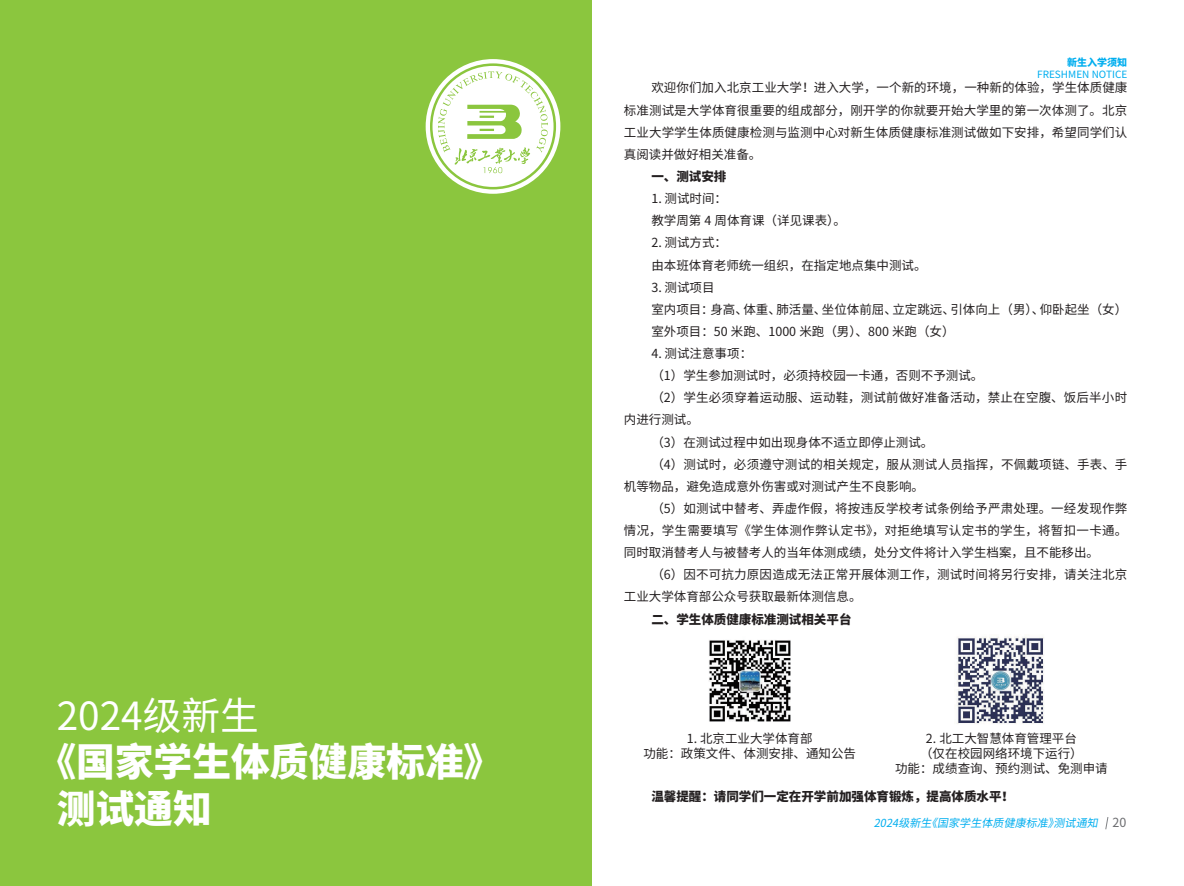
<style>
.page{position:relative;width:1184px;height:886px;background:#fff}
.page>*{position:absolute;margin:0;border:0;box-sizing:border-box;transform-origin:0 0}
.t1{font:900 38.75px/46.5px "Noto Sans CJ Ksc";color:#fff}
.t2{font:38.75px "Noto Sans CJ Ksc";color:#fff}
.t3{font:12.5px/22.1px "Noto Sans CJ Ksc";color:#231f20}
.t4{font:12.5px "Noto Sans CJ Ksc";letter-spacing:.02em;color:#231f20}
.t5{font:900 12.5px "Noto Sans CJ Ksc";color:#231f20}
.t6{font:12.5px "Noto Sans CJ Ksc";letter-spacing:.025em;color:#231f20}
.t7{font:italic 11.12px "Noto Sans CJ Ksc";color:#00aeef}
.t8{font:10px "Noto Sans CJ Ksc";color:#00aeef}
.t9{font:900 10px "Noto Sans CJ Ksc";color:#00aeef}
.s1{font-style:normal;font-size:12.5px;color:#6c6d70}
</style>
<div class="page">
<div style="left:0;top:0;width:592px;height:886px;background:#8bc63e"></div>
<svg style="left:425px;top:59px;width:135px;height:135px"></svg>
<img style="left:709px;top:640px;width:82px;height:82px">
<img style="left:956px;top:636px;width:88px;height:88px">
<svg style="left:1105px;top:817px;width:3px;height:13px"></svg>
<p class="t9" style="left:1067px;top:56px;width:61px">新生入学须知</p>
<p class="t8" style="left:1037px;top:68px;width:92px">FRESHMEN NOTICE</p>
<p class="t3" style="left:624px;top:77px;width:505px;text-align:justify;text-indent:28px">欢迎你们加入北京工业大学！进入大学，一个新的环境，一种新的体验，学生体质健康标准测试是大学体育很重要的组成部分，刚开学的你就要开始大学里的第一次体测了。北京工业大学学生体质健康检测与监测中心对新生体质健康标准测试做如下安排，希望同学们认真阅读并做好相关准备。</p>
<p class="t5" style="left:651px;top:169px;width:76px">一、测试安排</p>
<p class="t3" style="left:651px;top:188px;width:196px">1. 测试时间：<br>教学周第 4 周体育课（详见课表）。</p>
<p class="t3" style="left:651px;top:232px;width:276px">2. 测试方式：<br>由本班体育老师统一组织，在指定地点集中测试。</p>
<p class="t3" style="left:651px;top:276px;width:477px">3. 测试项目<br>室内项目 ：身高、体重、肺活量、坐位体前屈、立定跳远、引体向上（男）、仰卧起坐（女）室外项目：50 米跑、1000 米跑（男）、800 米跑（女）</p>
<p class="t3" style="left:651px;top:343px;width:102px">4. 测试注意事项：</p>
<p class="t3" style="left:651px;top:365px;width:333px">（1）学生参加测试时，必须持校园一卡通，否则不予测试。</p>
<p class="t4" style="left:651px;top:391px;width:477px">（2）学生必须穿着运动服、运动鞋，测试前做好准备活动，禁止在空腹、饭后半小时</p>
<p class="t3" style="left:624px;top:409px;width:76px">内进行测试。</p>
<p class="t3" style="left:651px;top:431px;width:283px">（3）在测试过程中如出现身体不适立即停止测试。</p>
<p class="t4" style="left:651px;top:457px;width:477px">（4）测试时，必须遵守测试的相关规定，服从测试人员指挥，不佩戴项链、手表、手</p>
<p class="t3" style="left:624px;top:475px;width:301px">机等物品，避免造成意外伤害或对测试产生不良影响。</p>
<p class="t4" style="left:651px;top:501px;width:477px">（5）如测试中替考、弄虚作假，将按违反学校考试条例给予严肃处理。一经发现作弊</p>
<p class="t6" style="left:624px;top:523px;width:505px">情况，学生需要填写《学生体测作弊认定书》，对拒绝填写认定书的学生，将暂扣一卡通。</p>
<p class="t3" style="left:624px;top:542px;width:476px">同时取消替考人与被替考人的当年体测成绩，处分文件将计入学生档案，且不能移出。</p>
<p class="t3" style="left:651px;top:564px;width:477px">（6）因不可抗力原因造成无法正常开展体测工作，测试时间将另行安排，请关注北京</p>
<p class="t3" style="left:624px;top:586px;width:239px">工业大学体育部公众号获取最新体测信息。</p>
<p class="t5" style="left:651px;top:612px;width:201px">二、学生体质健康标准测试相关平台</p>
<h1 class="t2" style="left:57px;top:694px;width:204px">2024级新生</h1>
<h1 class="t1" style="left:57px;top:740px;width:447px;text-indent:-19px">《国家学生体质健康标准》测试通知</h1>
<p class="t3" style="left:643px;top:731px;width:214px;line-height:15px;text-align:center">1. 北京工业大学体育部<br>功能：政策文件、体测安排、通知公告</p>
<p class="t3" style="left:895px;top:731px;width:214px;line-height:15px;text-align:center">2. 北工大智慧体育管理平台<br>（仅在校园网络环境下运行）<br>功能：成绩查询、预约测试、免测申请</p>
<p class="t5" style="left:651px;top:789px;width:364px">温馨提醒：请同学们一定在开学前加强体育锻炼，提高体质水平！</p>
<p class="t7" style="left:873px;top:816px;width:254px">2024级新生《国家学生体质健康标准》测试通知 <span class="s1">2 0</span></p>
</div>
